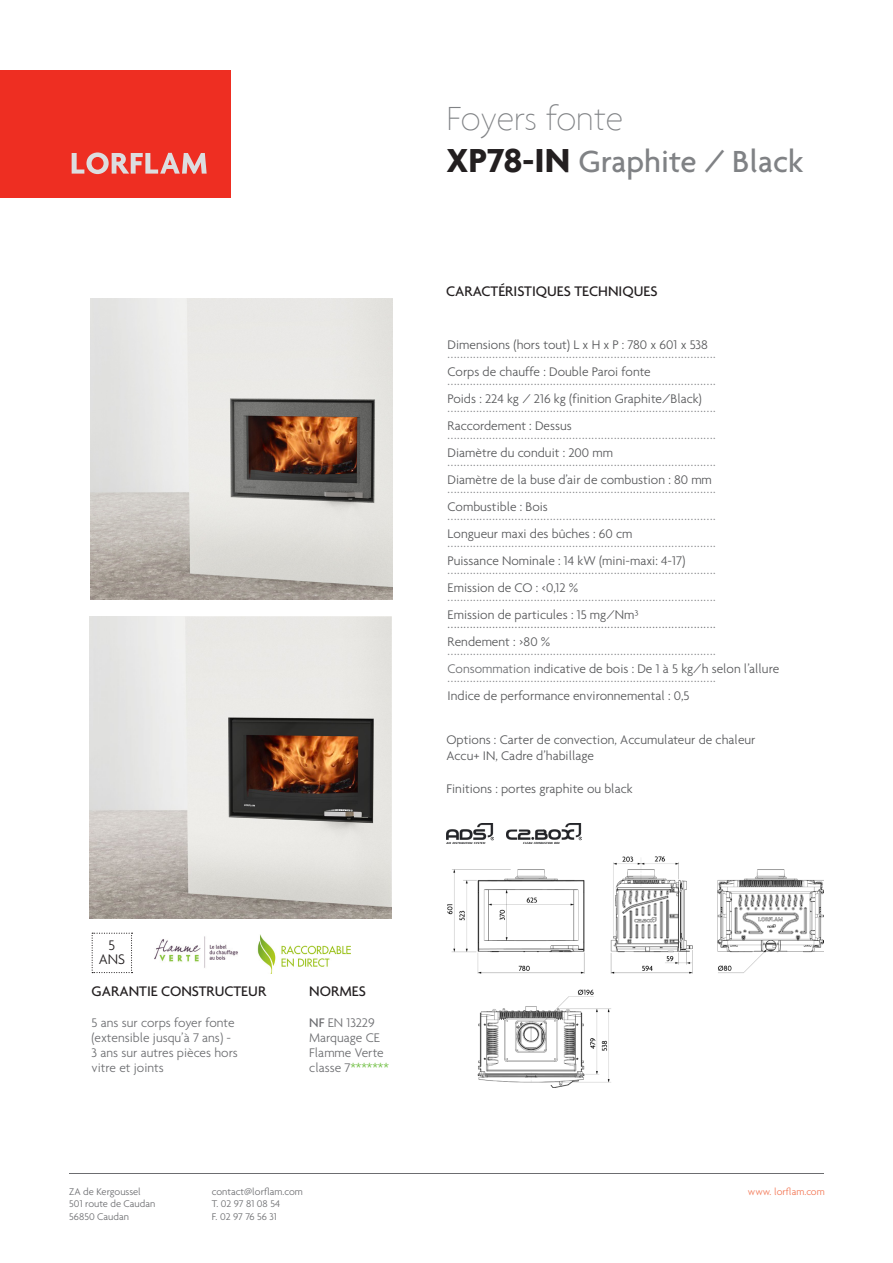
<style>
.page{position:relative;width:893px;height:1263px;background:#fff}
.page>*{position:absolute;margin:0;border:0;box-sizing:border-box;transform-origin:0 0}
.t1{font:100 36px "Agenda";letter-spacing:-.005em;color:#808285}
.t2{font:500 33px "Agenda";color:#808285}
.t3{font:500 15px "Agenda";color:#231f20}
.t4{font:300 15px/13.5px "Agenda";color:#231f20;text-align:center}
.t5{font:300 13.5px/18px "Agenda";color:#808285}
.t6{font:300 13.5px/16.5px "Agenda";color:#57585a}
.t7{font:300 13.5px/15px "Agenda";color:#6c6d70}
.t8{font:300 10.5px "Agenda";color:#6c6d70}
.t9{font:300 10.5px "Agenda";color:#f37653}
.s1{font-weight:500}
.s2{color:#71bf44}
.s3{font-weight:700;font-size:36px;color:#231f20}
.s4{color:#6c6d70}
.s5{color:#57585a}
</style>
<div class="page">
<hr style="left:69px;top:1173px;width:755px;height:1px;background:#6c6d70">
<div style="left:0;top:70px;width:231px;height:128px;background:#ee2e22"></div>
<svg style="left:72px;top:152px;width:135px;height:22px"></svg>
<svg style="left:92px;top:933px;width:41px;height:40px"></svg>
<img style="left:91px;top:298px;width:301px;height:302px">
<img style="left:90px;top:616px;width:302px;height:302px">
<img style="left:447px;top:856px;width:377px;height:231px">
<img style="left:154px;top:936px;width:84px;height:32px">
<img style="left:257px;top:934px;width:93px;height:39px">
<img style="left:447px;top:823px;width:47px;height:20px">
<img style="left:507px;top:823px;width:75px;height:20px">
<p class="t4" style="left:99px;top:938px;width:28px">5<br>ANS</p>
<p class="t3" style="left:92px;top:982px;width:176px">GARANTIE CONSTRUCTEUR</p>
<p class="t7" style="left:92px;top:1015px;width:145px">5 ans sur corps foyer fonte (extensible jusqu’à 7 ans) -</p>
<p class="t7" style="left:92px;top:1045px;width:148px">3 ans sur autres pièces hors</p>
<p class="t7" style="left:92px;top:1060px;width:74px">vitre et joints</p>
<p class="t3" style="left:309px;top:982px;width:58px">NORMES</p>
<p class="t7" style="left:309px;top:1015px;width:67px"><span class="s1">NF</span> EN 13229</p>
<p class="t7" style="left:309px;top:1030px;width:72px">Marquage CE</p>
<p class="t7" style="left:309px;top:1045px;width:76px">Flamme Verte</p>
<p class="t7" style="left:309px;top:1060px;width:81px">classe 7<span class="s2">*******</span></p>
<p class="t8" style="left:69px;top:1185px;width:73px">ZA de Kergoussel</p>
<p class="t8" style="left:69px;top:1198px;width:87px">501 route de Caudan</p>
<p class="t8" style="left:69px;top:1210px;width:61px">56850 Caudan</p>
<p class="t8" style="left:212px;top:1185px;width:93px">contact@lorflam.com</p>
<p class="t8" style="left:212px;top:1198px;width:70px">T. 02 97 81 08 54</p>
<p class="t8" style="left:212px;top:1210px;width:67px">F. 02 97 76 56 31</p>
<p class="t1" style="left:446px;top:98px;width:178px">Foyers fonte</p>
<p class="t2" style="left:446px;top:142px;width:358px"><span class="s3">XP78-IN</span> Graphite / Black</p>
<p class="t3" style="left:446px;top:282px;width:213px">CARACTÉRISTIQUES TECHNIQUES</p>
<p class="t6" style="left:448px;top:336px;width:262px">Dimensions (hors tout) L x H x P : 780 x 601 x 538</p>
<p class="t5" style="left:448px;top:345px;width:270px">....................................................................................</p>
<p class="t6" style="left:448px;top:363px;width:205px">Corps de chauffe : Double Paroi fonte</p>
<p class="t5" style="left:448px;top:372px;width:270px">....................................................................................</p>
<p class="t6" style="left:448px;top:390px;width:256px">Poids : 224 kg / 216 kg (finition Graphite/Black)</p>
<p class="t5" style="left:448px;top:399px;width:270px">....................................................................................</p>
<p class="t6" style="left:448px;top:417px;width:126px">Raccordement : Dessus</p>
<p class="t5" style="left:448px;top:426px;width:270px">....................................................................................</p>
<p class="t6" style="left:448px;top:444px;width:167px">Diamètre du conduit : 200 mm</p>
<p class="t5" style="left:448px;top:453px;width:270px">....................................................................................</p>
<p class="t6" style="left:448px;top:471px;width:266px">Diamètre de la buse d’air de combustion : 80 mm</p>
<p class="t5" style="left:448px;top:480px;width:270px">....................................................................................</p>
<p class="t6" style="left:448px;top:498px;width:102px">Combustible : Bois</p>
<p class="t5" style="left:448px;top:507px;width:270px">....................................................................................</p>
<p class="t6" style="left:448px;top:525px;width:186px">Longueur maxi des bûches : 60 cm</p>
<p class="t5" style="left:448px;top:534px;width:270px">....................................................................................</p>
<p class="t6" style="left:448px;top:552px;width:239px">Puissance Nominale : 14 kW (mini-maxi: 4-17)</p>
<p class="t5" style="left:448px;top:561px;width:270px">....................................................................................</p>
<p class="t6" style="left:448px;top:579px;width:132px">Emission de CO : &lt;0,12 %</p>
<p class="t5" style="left:448px;top:588px;width:270px">....................................................................................</p>
<p class="t6" style="left:448px;top:606px;width:193px">Emission de particules : 15 mg/Nm³</p>
<p class="t7" style="left:448px;top:616px;width:270px">....................................................................................</p>
<p class="t6" style="left:448px;top:633px;width:104px">Rendement : &gt;80 %</p>
<p class="t5" style="left:448px;top:642px;width:333px">....................................................................................<br><span class="s4">Consommation</span> <span class="s5">indicative de bois : De 1 à 5 kg/h selon l’allure</span></p>
<p class="t5" style="left:448px;top:669px;width:270px">....................................................................................</p>
<p class="t6" style="left:448px;top:687px;width:243px">Indice de performance environnemental : 0,5</p>
<p class="t6" style="left:446px;top:731px;width:311px">Options : Carter de convection, Accumulateur de chaleur<br>Accu+ IN, Cadre d’habillage</p>
<p class="t6" style="left:446px;top:780px;width:188px">Finitions : portes graphite ou black</p>
<p class="t9" style="left:748px;top:1185px;width:78px">www. lorflam.com</p>
</div>
